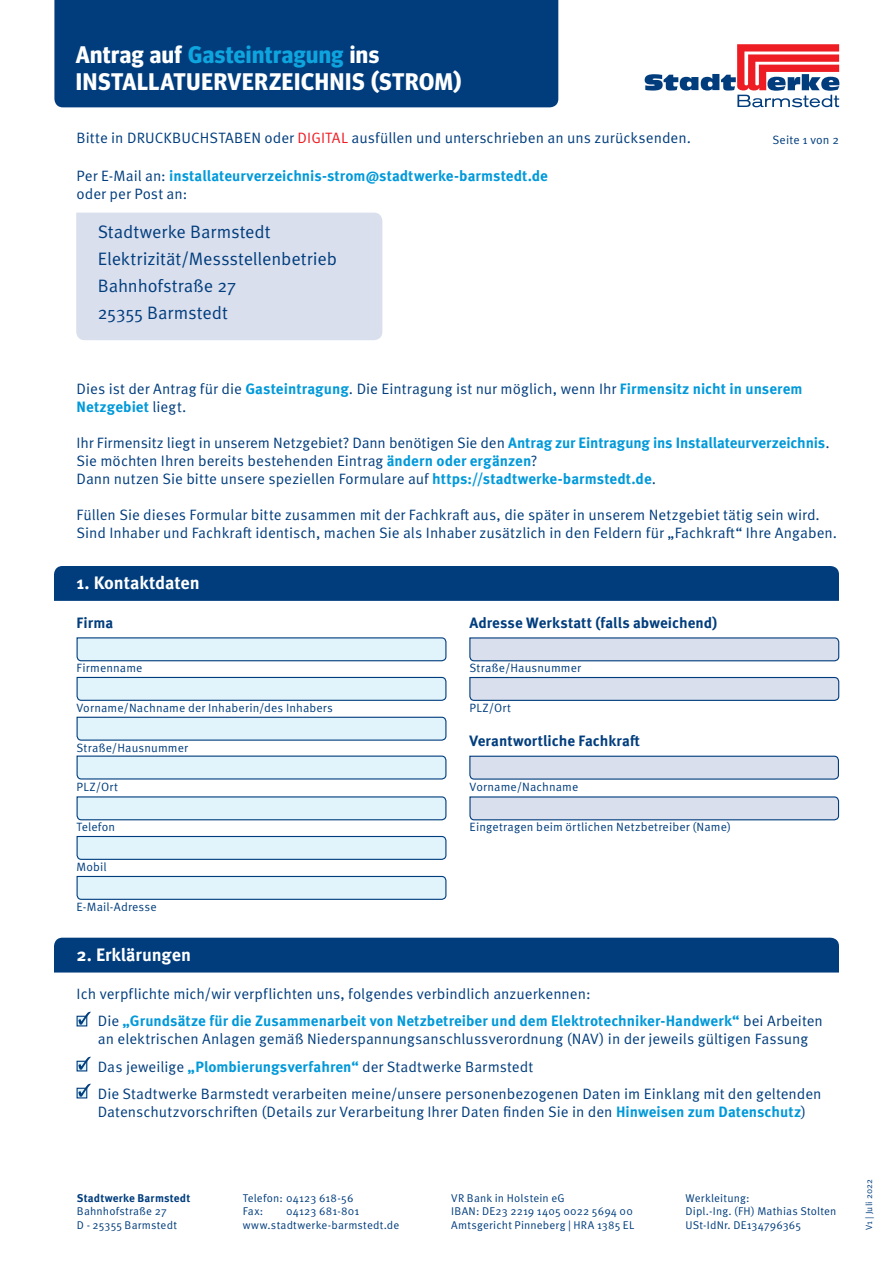
<style>
.page{position:relative;width:893px;height:1263px;background:#fff}
.page>*{position:absolute;margin:0;border:0;box-sizing:border-box;transform-origin:0 0}
.t1{font:700 24px/27px "Meta Headline OT";letter-spacing:.03em;color:#fff}
.t2{font:18px/27px "Meta OT Norm";letter-spacing:-.005em;color:#013d7d}
.t3{font:700 18px "Meta OT";letter-spacing:-.005em;color:#fff}
.t4{font:15px/18px "Meta OT Norm";color:#013d7d}
.t5{font:700 15px "Meta OT";color:#0099da}
.t6{font:700 15px "Meta OT";color:#013d7d}
.t7{font:12px "Meta OT Norm";letter-spacing:.01em;color:#013d7d}
.t8{font:11.25px/13.5px "Meta OT Norm";letter-spacing:.015em;color:#013d7d}
.t9{font:700 11.25px "Meta OT";letter-spacing:.015em;color:#013d7d}
.t10{font:9px "Meta OT Norm";letter-spacing:.02em;color:#013d7d}
.s1{color:#0ea5df}
.s2{color:#ee1d23}
.s3{font-family:"Meta OT Norm";font-weight:400;color:#013d7d}
.s4{font-family:"Meta OT";font-weight:700;color:#0099da}
</style>
<div class="page">
<div style="left:54px;top:0;width:504px;height:107px;background:#013d7d"></div>
<svg style="left:645px;top:44px;width:194px;height:63px"></svg>
<div style="left:76px;top:213px;width:306px;height:127px;background:#dadfed"></div>
<div style="left:54px;top:566px;width:785px;height:35px;background:#013d7d"></div>
<svg style="left:469px;top:676px;width:371px;height:25px;background:#c7d0e3"></svg>
<svg style="left:469px;top:637px;width:371px;height:25px;background:#c7d1e3"></svg>
<svg style="left:469px;top:755px;width:370px;height:25px;background:#c7d1e3"></svg>
<svg style="left:76px;top:676px;width:371px;height:25px;background:#cde3f0"></svg>
<svg style="left:76px;top:637px;width:371px;height:25px;background:#cde3ef"></svg>
<svg style="left:76px;top:716px;width:371px;height:25px;background:#cde3ef"></svg>
<svg style="left:76px;top:796px;width:371px;height:25px;background:#cde3f0"></svg>
<svg style="left:76px;top:755px;width:371px;height:25px;background:#cde3ef"></svg>
<svg style="left:76px;top:835px;width:371px;height:25px;background:#cde3f0"></svg>
<svg style="left:76px;top:875px;width:371px;height:25px;background:#cde3f0"></svg>
<div style="left:54px;top:938px;width:785px;height:34px;background:#013d7d"></div>
<svg style="left:77px;top:1016px;width:10px;height:10px"></svg>
<svg style="left:78px;top:1012px;width:13px;height:13px"></svg>
<svg style="left:77px;top:1061px;width:10px;height:10px"></svg>
<svg style="left:78px;top:1057px;width:13px;height:13px"></svg>
<svg style="left:77px;top:1088px;width:10px;height:10px"></svg>
<svg style="left:78px;top:1084px;width:13px;height:13px"></svg>
<svg style="left:469px;top:796px;width:371px;height:25px;background:#c7d1e3"></svg>
<h1 class="t1" style="left:76px;top:42px;width:388px">ANTRAG AUF <span class="s1">GASTEINTRAGUNG</span> INS<br>INSTALLATUERVERZEICHNIS (STROM)</h1>
<p class="t4" style="left:77px;top:129px;width:616px">Bitte in DRUCKBUCHSTABEN oder <span class="s2">DIGITAL</span> ausfüllen und unterschrieben an uns zurücksenden.</p>
<p class="t5" style="left:77px;top:167px;width:473px"><span class="s3">Per E-Mail an:</span> installateurverzeichnis-strom@stadtwerke-barmstedt.de</p>
<p class="t4" style="left:77px;top:185px;width:112px">oder per Post an:</p>
<p class="t2" style="left:98px;top:219px;width:241px">Stadtwerke Barmstedt<br>Elektrizität/Messstellenbetrieb<br>Bahnhofstraße 27<br>25355 Barmstedt</p>
<p class="t7" style="left:772px;top:132px;width:68px">Seite 1 von 2</p>
<p class="t4" style="left:77px;top:380px;width:727px">Dies ist der Antrag für die <span class="s4">Gasteintragung</span>. Die Eintragung ist nur möglich, wenn Ihr <span class="s4">Firmensitz nicht in unserem</span></p>
<p class="t5" style="left:77px;top:397px;width:111px">Netzgebiet <span class="s3">liegt.</span></p>
<p class="t4" style="left:77px;top:434px;width:755px">Ihr Firmensitz liegt in unserem Netzgebiet? Dann benötigen Sie den <span class="s4">Antrag zur Eintragung ins Installateurverzeichnis</span>.<br>Sie möchten Ihren bereits bestehenden Eintrag <span class="s4">ändern oder ergänzen</span>?<br>Dann nutzen Sie bitte unsere speziellen Formulare auf <span class="s4">https://stadtwerke-barmstedt.de</span>.</p>
<p class="t4" style="left:77px;top:506px;width:762px">Füllen Sie dieses Formular bitte zusammen mit der Fachkraft aus, die später in unserem Netzgebiet tätig sein wird.<br>Sind Inhaber und Fachkraft identisch, machen Sie als Inhaber zusätzlich in den Feldern für „Fachkraft“ Ihre Angaben.</p>
<p class="t3" style="left:77px;top:571px;width:125px">1. Kontaktdaten</p>
<p class="t6" style="left:77px;top:613px;width:38px">Firma</p>
<p class="t6" style="left:470px;top:613px;width:249px">Adresse Werkstatt (falls abweichend)</p>
<p class="t7" style="left:77px;top:661px;width:67px">Firmenname</p>
<p class="t7" style="left:470px;top:661px;width:113px">Straße/Hausnummer</p>
<p class="t7" style="left:77px;top:700px;width:258px">Vorname/Nachname der Inhaberin/des Inhabers</p>
<p class="t7" style="left:470px;top:700px;width:43px">PLZ/Ort</p>
<p class="t7" style="left:77px;top:740px;width:113px">Straße/Hausnummer</p>
<p class="t7" style="left:77px;top:780px;width:43px">PLZ/Ort</p>
<p class="t7" style="left:470px;top:780px;width:110px">Vorname/Nachname</p>
<p class="t7" style="left:77px;top:820px;width:40px">Telefon</p>
<p class="t7" style="left:470px;top:820px;width:263px">Eingetragen beim örtlichen Netzbetreiber (Name)</p>
<p class="t7" style="left:77px;top:859px;width:32px">Mobil</p>
<p class="t7" style="left:77px;top:899px;width:82px">E-Mail-Adresse</p>
<p class="t6" style="left:469px;top:731px;width:172px">Verantwortliche Fachkraft</p>
<p class="t3" style="left:77px;top:943px;width:116px">2. Erklärungen</p>
<p class="t4" style="left:77px;top:985px;width:516px">Ich verpflichte mich/wir verpflichten uns, folgendes verbindlich anzuerkennen:</p>
<p class="t5" style="left:98px;top:1012px;width:727px"><span class="s3">Die</span> „Grundsätze für die Zusammenarbeit von Netzbetreiber und dem Elektrotechniker-Handwerk“ <span class="s3">bei Arbeiten</span></p>
<p class="t4" style="left:98px;top:1026px;width:725px;line-height:27px">an elektrischen Anlagen gemäß Niederspannungsanschlussverordnung (NAV) in der jeweils gültigen Fassung<br>Das jeweilige <span class="s4">„Plombierungsverfahren“</span> der Stadtwerke Barmstedt<br>Die Stadtwerke Barmstedt verarbeiten meine/unsere personenbezogenen Daten im Einklang mit den geltenden</p>
<p class="t4" style="left:98px;top:1102px;width:710px">Datenschutzvorschriften (Details zur Verarbeitung Ihrer Daten finden Sie in den <span class="s4">Hinweisen zum Datenschutz</span>)</p>
<p class="t9" style="left:77px;top:1191px;width:115px">Stadtwerke Barmstedt</p>
<p class="t8" style="left:77px;top:1205px;width:101px">Bahnhofstraße 27<br>D - 25355 Barmstedt</p>
<p class="t8" style="left:243px;top:1191px;width:112px">Telefon: 04123 618-56<br>Fax:</p>
<p class="t8" style="left:243px;top:1205px;width:158px;text-align:center">04123 681-801 www.stadtwerke-barmstedt.de</p>
<p class="t8" style="left:451px;top:1191px;width:184px">VR Bank in Holstein eG<br>IBAN: DE23 2219 1405 0022 5694 00<br>Amtsgericht Pinneberg | HRA 1385 EL</p>
<p class="t8" style="left:686px;top:1191px;width:152px">Werkleitung:<br>Dipl.-Ing. (FH) Mathias Stolten<br>USt-IdNr. DE134796365</p>
<p class="t10" style="left:864px;top:1230px;width:53px;rotate:-90deg">V1 | Juli 2022</p>
</div>
